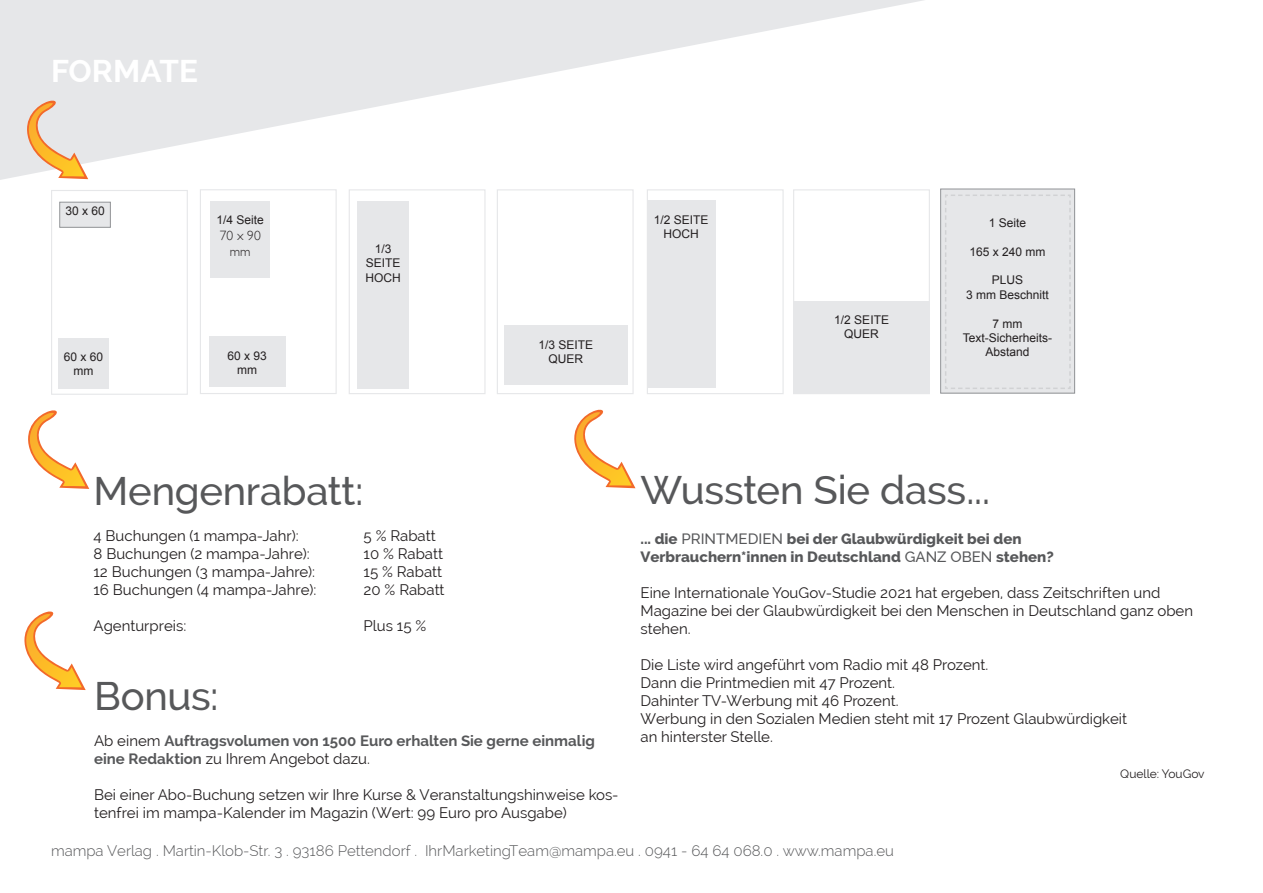
<style>
.page{position:relative;width:1263px;height:893px;background:#fff}
.page>*{position:absolute;margin:0;border:0;box-sizing:border-box;transform-origin:0 0}
.t1{font:500 39.9px "Raleway";letter-spacing:-.005em;color:#57585a}
.t2{font:700 31.5px "Raleway";color:#fff}
.t3{font:15px/18px "Raleway";color:#231f20}
.t4{font:300 15px "Raleway";color:#57585a}
.t5{font:800 15px/18px "Raleway";color:#57585a}
.t6{font:700 15px/18px "Raleway";color:#57585a}
.t7{font:300 13.5px/16.2px "Gill Sans";color:#231f20;text-align:center}
.t8{font:12px/14.4px "Arial";color:#231f20;text-align:center}
.t9{font:12px "Raleway";color:#231f20}
.s1{font-weight:400;color:#231f20}
.s2{font-weight:500}
</style>
<div class="page">
<div style="left:51px;top:190px;width:137px;height:205px;background:#fff;border:1px solid #e6e7e9"></div>
<div style="left:58px;top:338px;width:51px;height:50px;background:#e6e7e9"></div>
<div style="left:200px;top:189px;width:137px;height:205px;background:#fff;border:1px solid #e6e7e9"></div>
<div style="left:209px;top:337px;width:76px;height:50px;background:#e6e7e9"></div>
<div style="left:60px;top:202px;width:50px;height:25px;background:#e6e7e9"></div>
<div style="left:60px;top:202px;width:51px;height:25px;border:1px solid #939598"></div>
<div style="left:210px;top:201px;width:60px;height:76px;background:#e6e7e9"></div>
<div style="left:497px;top:189px;width:137px;height:205px;background:#fff;border:1px solid #e6e7e9"></div>
<div style="left:504px;top:326px;width:124px;height:59px;background:#e6e7e9"></div>
<div style="left:349px;top:189px;width:136px;height:205px;background:#fff;border:1px solid #e6e7e9"></div>
<div style="left:358px;top:201px;width:51px;height:187px;background:#e6e7e9"></div>
<div style="left:647px;top:189px;width:137px;height:205px;background:#fff;border:1px solid #e6e7e9"></div>
<div style="left:647px;top:201px;width:68px;height:187px;background:#e6e7e9"></div>
<div style="left:941px;top:189px;width:133px;height:204px;background:#e6e7e9"></div>
<div style="left:940px;top:189px;width:135px;height:204px;border:1px solid #939598"></div>
<svg style="left:945px;top:195px;width:126px;height:194px"></svg>
<svg style="left:0;top:0;width:924px;height:180px"></svg>
<svg style="left:22px;top:100px;width:66px;height:79px;background:#ecd5b5"></svg>
<div style="left:793px;top:189px;width:137px;height:205px;background:#fff;border:1px solid #e6e7e9"></div>
<div style="left:793px;top:301px;width:137px;height:92px;background:#e6e7e9"></div>
<svg style="left:24px;top:611px;width:62px;height:79px"></svg>
<svg style="left:28px;top:410px;width:61px;height:79px"></svg>
<svg style="left:574px;top:409px;width:61px;height:79px"></svg>
<h2 class="t2" style="left:51px;top:53px;width:149px">FORMATE</h2>
<p class="t8" style="left:65px;top:204px;width:41px">30 x 60</p>
<p class="t8" style="left:217px;top:213px;width:49px">1/4 Seite</p>
<p class="t7" style="left:220px;top:227px;width:42px">70 x 90 mm</p>
<p class="t8" style="left:64px;top:350px;width:41px">60 x 60 mm</p>
<p class="t8" style="left:227px;top:348px;width:41px">60 x 93 mm</p>
<p class="t8" style="left:365px;top:242px;width:37px">1/3<br>SEITE<br>HOCH</p>
<p class="t8" style="left:539px;top:338px;width:56px">1/3 SEITE<br>QUER</p>
<p class="t8" style="left:654px;top:213px;width:56px">1/2 SEITE<br>HOCH</p>
<p class="t8" style="left:989px;top:215px;width:39px">1 Seite</p>
<p class="t8" style="left:969px;top:244px;width:78px">165 x 240 mm</p>
<p class="t8" style="left:966px;top:273px;width:84px">PLUS<br>3 mm Beschnitt</p>
<p class="t8" style="left:963px;top:316px;width:91px">7 mm<br>Text-Sicherheits-<br>Abstand</p>
<p class="t8" style="left:834px;top:313px;width:56px">1/2 SEITE<br>QUER</p>
<h1 class="t1" style="left:94px;top:468px;width:272px">Mengenrabatt:</h1>
<p class="t3" style="left:94px;top:527px;width:207px">4 Buchungen (1 mampa-Jahr):</p>
<p class="t3" style="left:364px;top:527px;width:74px">5 % Rabatt</p>
<p class="t3" style="left:94px;top:545px;width:218px">8 Buchungen (2 mampa-Jahre):</p>
<p class="t3" style="left:364px;top:545px;width:81px">10 % Rabatt</p>
<p class="t3" style="left:94px;top:563px;width:223px">12 Buchungen (3 mampa-Jahre):</p>
<p class="t3" style="left:364px;top:563px;width:80px">15 % Rabatt</p>
<p class="t3" style="left:94px;top:581px;width:224px">16 Buchungen (4 mampa-Jahre):</p>
<p class="t3" style="left:364px;top:581px;width:83px">20 % Rabatt</p>
<p class="t3" style="left:94px;top:617px;width:94px">Agenturpreis:</p>
<p class="t3" style="left:364px;top:617px;width:64px">Plus 15 %</p>
<h1 class="t1" style="left:94px;top:672px;width:126px">Bonus:</h1>
<p class="t6" style="left:94px;top:731px;width:502px"><span class="s1">Ab einem</span> Auftragsvolumen von 1500 Euro erhalten Sie gerne einmalig eine Redaktion <span class="s1">zu Ihrem Angebot dazu.</span></p>
<p class="t3" style="left:94px;top:785px;width:526px">Bei einer Abo-Buchung setzen wir Ihre Kurse &amp; Veranstaltungshinweise kos&shy;tenfrei im mampa-Kalender im Magazin (Wert: 99 Euro pro Ausgabe)</p>
<h1 class="t1" style="left:640px;top:467px;width:351px">Wussten Sie dass...</h1>
<p class="t5" style="left:640px;top:530px;width:415px">... die <span class="s2">PRINTMEDIEN</span> bei der Glaubwürdigkeit bei den<br>Verbrauchern*innen in Deutschland <span class="s2">GANZ OBEN</span> stehen?</p>
<p class="t3" style="left:640px;top:583px;width:554px">Eine Internationale YouGov-Studie 2021 hat ergeben, dass Zeitschriften und<br>Magazine bei der Glaubwürdigkeit bei den Menschen in Deutschland ganz oben stehen.</p>
<p class="t3" style="left:640px;top:655px;width:488px">Die Liste wird angeführt vom Radio mit 48 Prozent.<br>Dann die Printmedien mit 47 Prozent.<br>Dahinter TV-Werbung mit 46 Prozent.<br>Werbung in den Sozialen Medien steht mit 17 Prozent Glaubwürdigkeit an hinterster Stelle.</p>
<p class="t9" style="left:1120px;top:767px;width:86px">Quelle: YouGov</p>
<p class="t4" style="left:51px;top:842px;width:844px">mampa Verlag . Martin-Klob-Str. 3 . 93186 Pettendorf . IhrMarketingTeam@mampa.eu . 0941 - 64 64 068.0 . www.mampa.eu</p>
</div>
